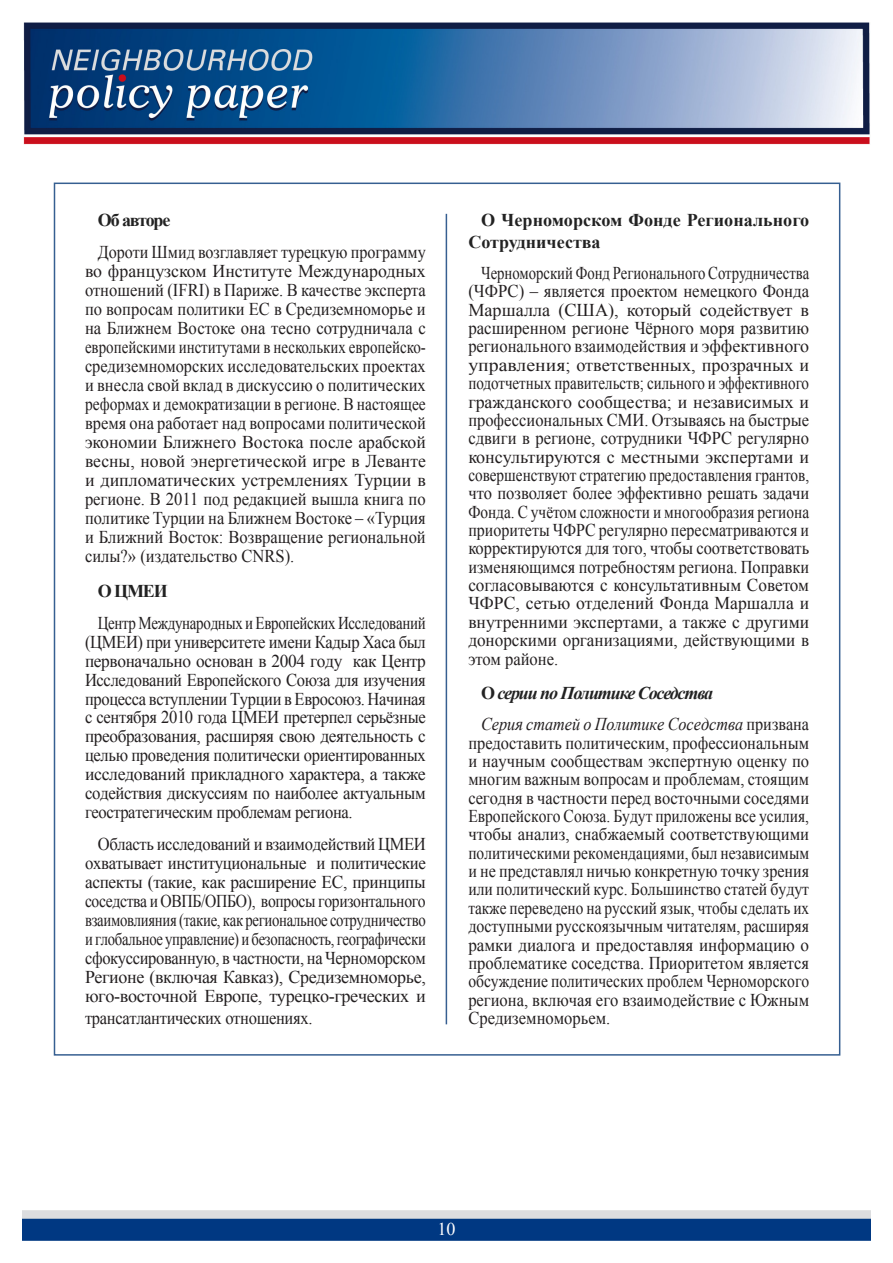
<style>
.page{position:relative;width:893px;height:1263px;background:#fff}
.page>*{position:absolute;margin:0;border:0;box-sizing:border-box;transform-origin:0 0}
.Kutu_içi_metin{font:18px/18.9px "Times New Roman";letter-spacing:-.005em;color:#231f20;text-align:justify;scale:.9 1}
.Kutu_içi_metin-2{font:18px/18.3px "Times New Roman";letter-spacing:-.005em;color:#231f20;text-align:justify;scale:.82 1}
.Kutu_içi_metin-3{font:18px/18.9px "Times New Roman";letter-spacing:-.005em;color:#231f20;text-align:justify;scale:.83 1}
.Kutu_içi_metin-4{font:18px/18.9px "Times New Roman";letter-spacing:-.005em;color:#231f20;text-align:justify;scale:.92 1}
.Kutu_içi_metin-5{font:700 18px/21.9px "Times New Roman";color:#222}
.Gövde_Başlık{font:italic 700 18px "Times New Roman";letter-spacing:-.06em;color:#222}
.Gövde_Başlık-2{font:700 18px "Times New Roman";letter-spacing:-.06em;color:#222}
.t1{font:18px "Times New Roman";color:#fff}
.s1{font-style:normal}
.s2{font-style:italic}
</style>
<div class="page">
<img style="left:22px;top:1210px;width:849px;height:31px">
<img style="left:24px;top:22px;width:846px;height:122px">
<hr style="left:446px;top:214px;width:1px;height:810px;background:#365f91">
<p class="Gövde_Başlık-2" style="left:98px;top:208px;width:74px">Об авторе</p>
<p class="Kutu_içi_metin" style="left:85px;top:242px;width:380px;text-indent:13px">Дороти Шмид возглавляет турецкую программу во французском Институте Международных отношений (IFRI) в Париже. В качестве эксперта по вопросам политики ЕС в Средиземноморье и на Ближнем Востоке она тесно сотрудничала с европейскими институтами в нескольких европейско&shy;средиземноморских исследовательских проектах и внесла свой вклад в дискуссию о политических реформах и демократизации в регионе. В настоящее время она работает над вопросами политической экономии Ближнего Востока после арабской весны, новой энергетической игре в Леванте и дипломатических устремлениях Турции в регионе. В 2011 под редакцией вышла книга по политике Турции на Ближнем Востоке – «Турция и Ближний Восток: Возвращение региональной силы?» (издательство CNRS).</p>
<p class="Gövde_Başlık-2" style="left:98px;top:578px;width:72px">О ЦМЕИ</p>
<p class="Kutu_içi_metin-3" style="left:85px;top:613px;width:412px;text-indent:13px">Центр Международных и Европейских Исследований (ЦМЕИ) при университете имени Кадыр Хаса был первоначально основан в 2004 году как Центр Исследований Европейского Союза для изучения процесса вступлении Турции в Евросоюз. Начиная с сентября 2010 года ЦМЕИ претерпел серьёзные преобразования, расширяя свою деятельность с целью проведения политически ориентированных исследований прикладного характера, а также содействия дискуссиям по наиболее актуальным геостратегическим проблемaм региона.</p>
<p class="Kutu_içi_metin-4" style="left:85px;top:834px;width:372px;text-indent:13px">Область исследований и взаимодействий ЦМЕИ охватывает институциональные и политические аспекты (такие, как расширение ЕС, принципы соседства и ОВПБ/ОПБО), вопросы горизонтального взаимовлияния (такие, как региональное сотрудничество и глобальное управление) и безопасность, географически сфокуссированную, в частности, на Черноморском Регионе (включая Кавказ), Средиземноморье, юго-восточной Европе, турецко-греческих и</p>
<p class="Kutu_içi_metin-4" style="left:85px;top:1008px;width:249px">трансатлантических отношениях.</p>
<p class="Kutu_içi_metin-5" style="left:468px;top:209px;width:342px;text-indent:13px">О Черноморском Фонде Регионального<br>Сотрудничества</p>
<p class="Kutu_içi_metin-2" style="left:468px;top:264px;width:417px;text-indent:13px">Черноморский Фонд Регионального Сотрудничества (ЧФРС) – является проектом немецкого Фонда Маршалла (США), который содействует в расширенном регионе Чёрного моря развитию регионального взаимодействия и эффективного управления; ответственных, прозрачных и подотчетных правительств; сильного и эффективного гражданского сообщества; и независимых и профессиональных СМИ. Отзываясь на быстрые сдвиги в регионе, сотрудники ЧФРС регулярно консультируются с местными экспертами и совершенствуют стратегию предоставления грантов, что позволяет более эффективно решать задачи Фонда. С учётом сложности и многообразия региона приоритеты ЧФРС регулярно пересматриваются и корректируются для того, чтобы соответствовать изменяющимся потребностям региона. Поправки согласовываются с консультативным Советом ЧФРС, сетью отделений Фонда Маршалла и внутренними экспертами, а также с другими донорскими организациями, действующими в этом районе.</p>
<p class="Gövde_Başlık" style="left:481px;top:680px;width:234px"><span class="s1">О</span> серии по Политике Соседства</p>
<p class="Kutu_içi_metin" style="left:468px;top:715px;width:380px;line-height:18.3px;text-indent:13px"><span class="s2">Серия статей о Политике Соседства</span> призвана предоставить политическим, профессиональным и научным сообществам экспертную оценку по многим важным вопросам и проблемам, стоящим сегодня в частности перед восточными соседями Европейского Союза. Будут приложены все усилия, чтобы анализ, снабжаемый соответствующими политическими рекомендациями, был независимым и не представлял ничью конкретную точку зрения или политический курс. Большинство статей будут также переведено на русский язык, чтобы сделать их доступными русскоязычным читателям, расширяя рамки диалога и предоставляя информацию о проблематике соседства. Приоритетом является обсуждение политических проблем Черноморского региона, включая его взаимодействие с Южным Средиземноморьем.</p>
<p class="t1" style="left:437px;top:1217px;width:19px">10</p>
</div>
